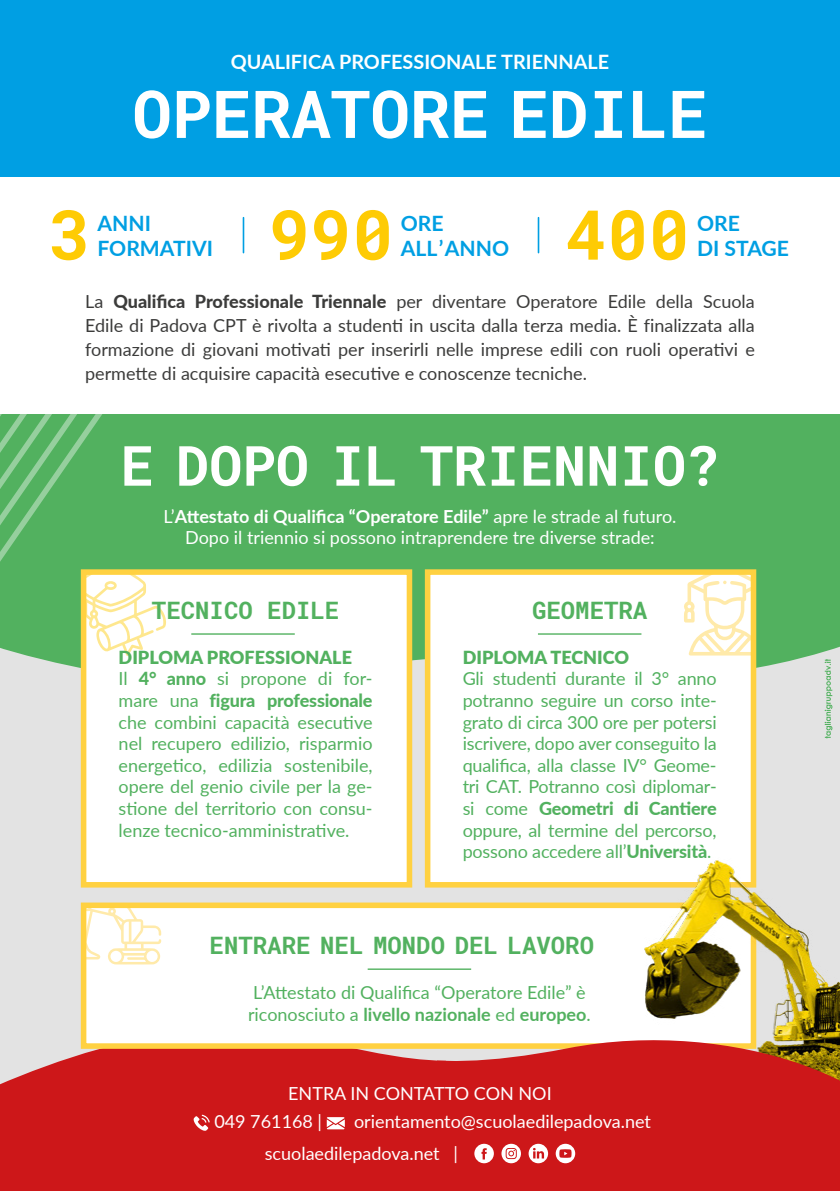
<style>
.page{position:relative;width:840px;height:1191px;background:#fff}
.page>*{position:absolute;margin:0;border:0;box-sizing:border-box;transform-origin:0 0}
.t1{font:700 66px "Roboto Mono";color:#fff}
.t2{font:700 55.4px "Roboto Mono";color:#fff}
.t3{font:700 24px "Roboto Mono";color:#52b15f}
.t4{font:700 21.2px/25.4px "Lato";color:#009fe3}
.t5{font:700 19.8px "Lato";color:#fff}
.t6{font:18px/21.6px "Lato";color:#52b15f}
.t7{font:18px/24px "Lato";color:#3c3c3b;text-align:justify}
.t8{font:18px/21.6px "Lato";color:#fff;text-align:center}
.t9{font:900 18px "Lato";color:#52b15f}
.s1{font-weight:800}
.s2{font-weight:700}
.s3{font-weight:900}
</style>
<div class="page">
<div style="left:0;top:422px;width:839px;height:747px;background:#e3e3e3"></div>
<svg style="left:0;top:1016px;width:437px;height:175px;background:#ce2728"></svg>
<div style="left:0;top:0;width:839px;height:176px;background:#009fe3"></div>
<div style="left:412px;top:414px;width:427px;height:268px;background:#52b15f"></div>
<div style="left:0;top:414px;width:453px;height:262px;background:#52b15f"></div>
<div style="left:84px;top:572px;width:325px;height:312px;background:#fff"></div>
<svg style="left:88px;top:576px;width:78px;height:80px"></svg>
<div style="left:81px;top:569px;width:331px;height:318px;border:6px solid #ffd141"></div>
<hr style="left:191px;top:633px;width:103px;height:1px;background:#52b15f">
<div style="left:427px;top:572px;width:326px;height:312px;background:#fff"></div>
<svg style="left:684px;top:576px;width:64px;height:79px"></svg>
<div style="left:424px;top:569px;width:331px;height:318px;border:6px solid #ffd141"></div>
<hr style="left:537px;top:633px;width:104px;height:1px;background:#52b15f">
<div style="left:84px;top:905px;width:669px;height:141px;background:#fff"></div>
<svg style="left:88px;top:909px;width:73px;height:55px"></svg>
<div style="left:81px;top:902px;width:674px;height:146px;border:6px solid #ffd141"></div>
<hr style="left:367px;top:968px;width:104px;height:2px;background:#52b15f">
<svg style="left:272px;top:210px;width:116px;height:50px"></svg>
<svg style="left:52px;top:210px;width:33px;height:50px"></svg>
<svg style="left:567px;top:210px;width:117px;height:50px"></svg>
<hr style="left:242px;top:218px;width:2px;height:35px;background:#009fe3">
<hr style="left:537px;top:218px;width:2px;height:35px;background:#009fe3">
<img style="left:604px;top:833px;width:235px;height:197px">
<svg style="left:437px;top:1030px;width:402px;height:161px;background:#ce302c"></svg>
<svg style="left:528px;top:1143px;width:19px;height:20px"></svg>
<svg style="left:474px;top:1143px;width:19px;height:20px"></svg>
<svg style="left:501px;top:1143px;width:19px;height:20px"></svg>
<svg style="left:555px;top:1143px;width:20px;height:20px"></svg>
<svg style="left:193px;top:1114px;width:17px;height:16px"></svg>
<svg style="left:326px;top:1117px;width:18px;height:12px"></svg>
<svg style="left:824px;top:659px;width:7px;height:79px"></svg>
<p class="t5" style="left:230px;top:47px;width:380px">QUALIFICA PROFESSIONALE TRIENNALE</p>
<h1 class="t1" style="left:132px;top:68px;width:576px">OPERATORE EDILE</h1>
<p class="t4" style="left:97px;top:210px;width:117px">ANNI<br>FORMATIVI</p>
<p class="t4" style="left:696px;top:210px;width:93px">ORE<br>DI STAGE</p>
<p class="t4" style="left:400px;top:210px;width:110px">ORE<br>ALL ’ ANNO</p>
<p class="t7" style="left:85px;top:289px;width:670px">La <span class="s1">Qualifica Professionale Triennale</span> per diventare Operatore Edile della Scuola Edile di Padova CPT è rivolta a studenti in uscita dalla terza media. È finalizzata alla formazione di giovani motivati per inserirli nelle imprese edili con ruoli operativi e permette di acquisire capacità esecutive e conoscenze tecniche.</p>
<h2 class="t2" style="left:120px;top:427px;width:600px">E DOPO IL TRIENNIO?</h2>
<p class="t8" style="left:163px;top:504px;width:514px">L’<span class="s2">Attestato di Qualifica “Operatore Edile”</span> apre le strade al futuro.<br>Dopo il triennio si possono intraprendere tre diverse strade:</p>
<h3 class="t3" style="left:152px;top:593px;width:189px">TECNICO EDILE</h3>
<p class="t6" style="left:118px;top:645px;width:255px"><span class="s3">DIPLOMA PROFESSIONALE<br></span>Il <span class="s1">4° anno</span> si propone di for&shy;mare una <span class="s1">figura professionale </span>che combini capacità esecutive nel recupero edilizio, risparmio energetico, edilizia sostenibile, opere del genio civile per la ge&shy;stione del territorio con consu&shy;lenze tecnico-amministrative.</p>
<h3 class="t3" style="left:531px;top:593px;width:117px">GEOMETRA</h3>
<p class="t9" style="left:462px;top:643px;width:168px">DIPLOMA TECNICO</p>
<p class="t6" style="left:462px;top:667px;width:255px;text-align:justify">Gli studenti durante il 3° anno potranno seguire un corso inte&shy;grato di circa 300 ore per potersi iscrivere, dopo aver conseguito la qualifica, alla classe IV° Geome&shy;tri CAT. Potranno così diplomar&shy;si come <span class="s1">Geometri di Cantiere </span>oppure, al termine del percorso, possono accedere all’<span class="s1">Università</span>.</p>
<h3 class="t3" style="left:209px;top:928px;width:386px">ENTRARE NEL MONDO DEL LAVORO</h3>
<p class="t6" style="left:248px;top:980px;width:344px">L’Attestato di Qualifica “Operatore Edile” è riconosciuto a <span class="s2">livello nazionale</span> ed <span class="s2">europeo</span>.</p>
<p class="t8" style="left:214px;top:1078px;width:339px;line-height:28px;text-align:left;text-indent:74px">ENTRA IN CONTATTO CON NOI<br>049 761168 |</p>
<p class="t8" style="left:354px;top:1109px;width:298px">orientamento@scuolaedilepadova.net</p>
<p class="t8" style="left:264px;top:1141px;width:195px">scuolaedilepadova.net |</p>
</div>
